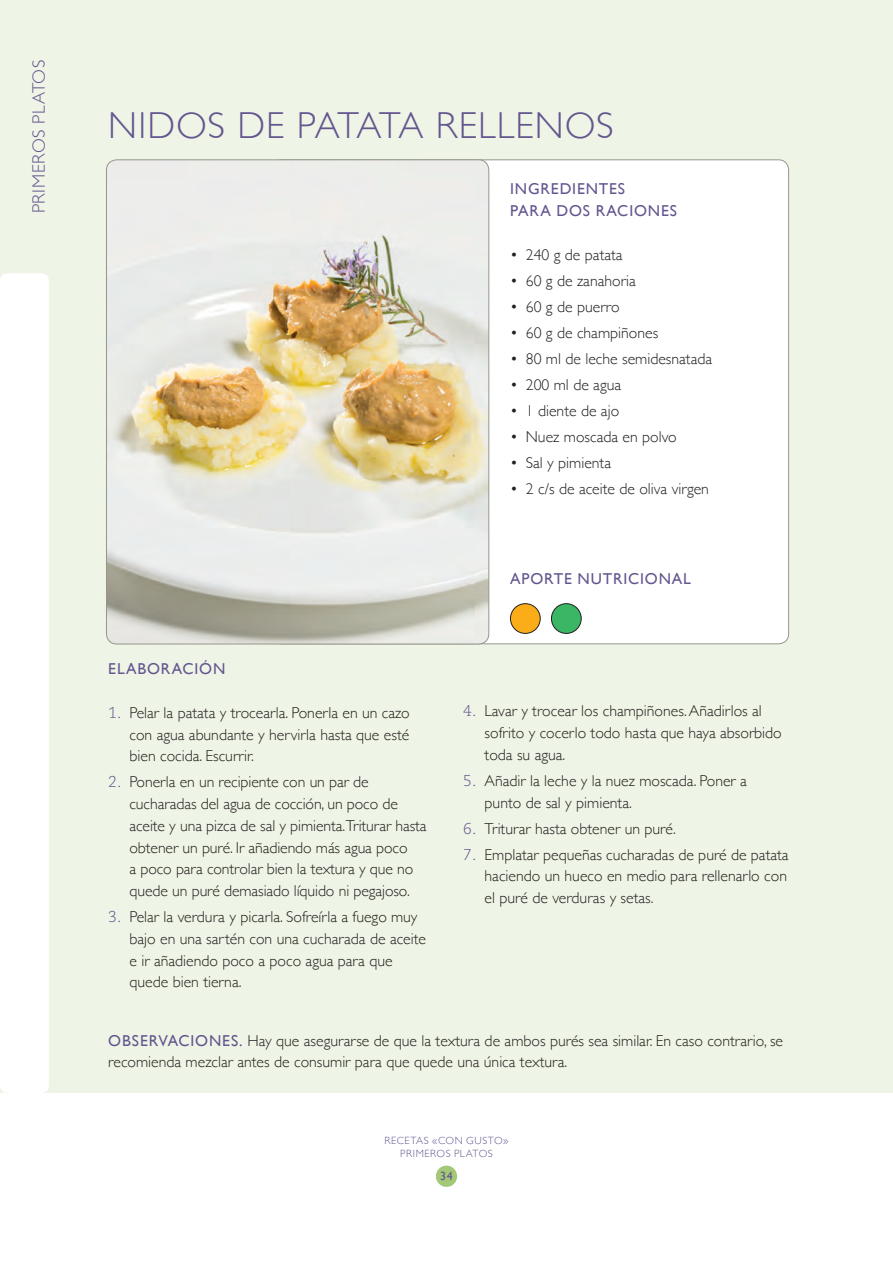
<style>
.page{position:relative;width:893px;height:1263px;background:#fff}
.page>*{position:absolute;margin:0;border:0;box-sizing:border-box;transform-origin:0 0}
.t1{font:300 37.5px "Gill Sans";letter-spacing:.02em;color:#64568f}
.t2{font:300 18px "Gill Sans";letter-spacing:.025em;color:#64568f}
.t3{font:300 15.75px/21.8px "Gill Sans";color:#231f20}
.t4{font:15.75px/21.8px "Gill Sans";letter-spacing:.05em;color:#64568f}
.t5{font:12px "Gill Sans";color:#64568f}
.t6{font:300 10.5px/12.6px "Gill Sans";letter-spacing:.055em;color:#64568f;text-align:center}
.s1{font-family:"Caecilia LT Std";color:#64568f}
.s2{font-weight:400;color:#64568f}
</style>
<div class="page">
<div style="left:436px;top:1165px;width:21px;height:22px;background:#a3c876;border-radius:50%"></div>
<div style="left:0;top:0;width:893px;height:1093px;background:#eff5e6"></div>
<div style="left:0;top:273px;width:49px;height:820px;background:#fff;border-radius:8px"></div>
<div style="left:271px;top:160px;width:518px;height:484px;background:#fff;border-radius:10px"></div>
<img style="left:106px;top:160px;width:383px;height:484px">
<div style="left:510px;top:604px;width:30px;height:29px;background:#faad19;border-radius:50%"></div>
<div style="left:510px;top:603px;width:31px;height:31px;border:1px solid #231f20;border-radius:50%"></div>
<div style="left:551px;top:604px;width:30px;height:29px;background:#3ab665;border-radius:50%"></div>
<div style="left:551px;top:603px;width:31px;height:31px;border:1px solid #231f20;border-radius:50%"></div>
<p class="t2" style="left:25px;top:213px;width:155px;rotate:-90deg">PRIMEROS PLATOS</p>
<h1 class="t1" style="left:108px;top:96px;width:507px">NIDOS DE PATATA RELLENOS</h1>
<p class="t4" style="left:510px;top:178px;width:168px">INGREDIENTES<br>PARA DOS RACIONES</p>
<p class="t3" style="left:510px;top:243px;width:114px">• 240 g de patata</p>
<p class="t3" style="left:510px;top:269px;width:127px">• 60 g de zanahoria</p>
<p class="t3" style="left:510px;top:295px;width:111px">• 60 g de puerro</p>
<p class="t3" style="left:510px;top:321px;width:150px">• 60 g de champiñones</p>
<p class="t3" style="left:510px;top:347px;width:204px">• 80 ml de leche semidesnatada</p>
<p class="t3" style="left:510px;top:373px;width:113px">• 200 ml de agua</p>
<p class="t3" style="left:510px;top:399px;width:111px">• 1 diente de ajo</p>
<p class="t3" style="left:510px;top:425px;width:168px">• Nuez moscada en polvo</p>
<p class="t3" style="left:510px;top:451px;width:102px">• Sal y pimienta</p>
<p class="t3" style="left:510px;top:477px;width:200px">• 2 c/s de aceite de oliva virgen</p>
<p class="t4" style="left:108px;top:658px;width:119px">ELABORACIÓN</p>
<p class="t3" style="left:129px;top:701px;width:282px;text-align:justify;text-indent:-21px"><span class="s1">1.</span> Pelar la patata y trocearla. Ponerla en un cazo con agua abundante y hervirla hasta que esté bien cocida. Escurrir.</p>
<p class="t3" style="left:129px;top:771px;width:299px;text-indent:-21px"><span class="s1">2.</span> Ponerla en un recipiente con un par de cucharadas del agua de cocción, un poco de aceite y una pizca de sal y pimienta.Triturar hasta obtener un puré. Ir añadiendo más agua poco<br>a poco para controlar bien la textura y que no quede un puré demasiado líquido ni pegajoso.</p>
<p class="t3" style="left:129px;top:905px;width:298px;text-indent:-21px"><span class="s1">3.</span> Pelar la verdura y picarla. Sofreírla a fuego muy bajo en una sartén con una cucharada de aceite e ir añadiendo poco a poco agua para que quede bien tierna.</p>
<p class="t4" style="left:510px;top:568px;width:182px">APORTE NUTRICIONAL</p>
<p class="t3" style="left:485px;top:700px;width:299px;text-indent:-21px"><span class="s1">4.</span> Lavar y trocear los champiñones. Añadirlos al sofrito y cocerlo todo hasta que haya absorbido toda su agua.</p>
<p class="t3" style="left:485px;top:769px;width:264px;text-indent:-21px"><span class="s1">5.</span> Añadir la leche y la nuez moscada. Poner a punto de sal y pimienta.</p>
<p class="t3" style="left:463px;top:817px;width:214px"><span class="s1">6.</span> Triturar hasta obtener un puré.</p>
<p class="t3" style="left:485px;top:843px;width:306px;text-align:justify;text-indent:-21px"><span class="s1">7.</span> Emplatar pequeñas cucharadas de puré de patata haciendo un hueco en medio para rellenarlo con el puré de verduras y setas.</p>
<p class="t3" style="left:108px;top:1029px;width:676px"><span class="s2">OBSERVACIONES.</span> Hay que asegurarse de que la textura de ambos purés sea similar. En caso contrario, se recomienda mezclar antes de consumir para que quede una única textura.</p>
<p class="t6" style="left:384px;top:1134px;width:126px">RECETAS «CON GUSTO»<br>PRIMEROS PLATOS</p>
<p class="t5" style="left:440px;top:1169px;width:14px">34</p>
</div>
